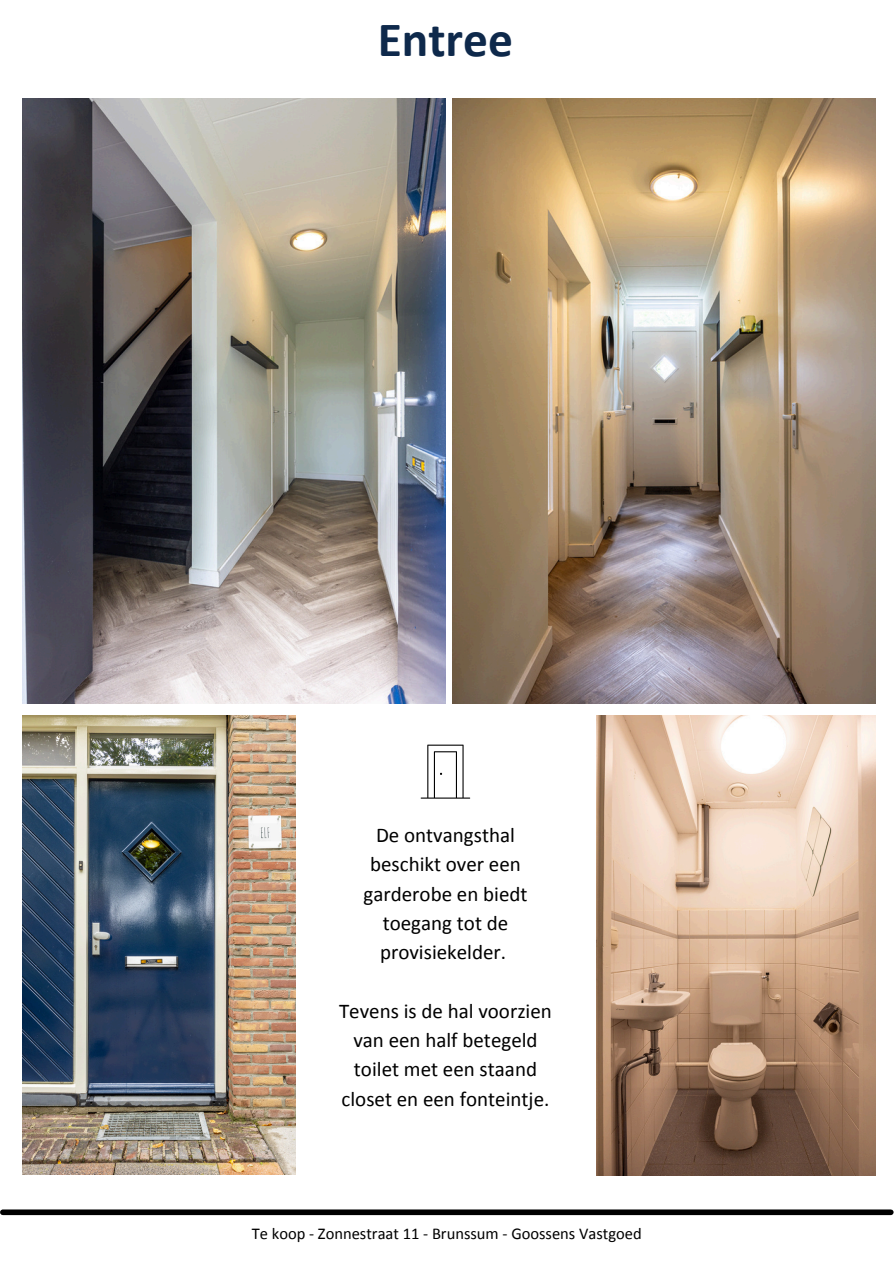
<style>
.page{position:relative;width:894px;height:1264px;background:#fff}
.page>*{position:absolute;margin:0;border:0;box-sizing:border-box;transform-origin:0 0}
.t1{font:700 49.5px "Calibri";color:#0e294b}
.t2{font:21px/29.2px "Calibri";color:#000;text-align:center}
.t3{font:16.5px "Calibri";color:#000}
</style>
<div class="page">
<div style="left:3px;top:1209px;width:887px;height:6px;background:#000"></div>
<img style="left:23px;top:98px;width:422px;height:606px">
<img style="left:23px;top:716px;width:272px;height:457px">
<img style="left:596px;top:716px;width:279px;height:459px">
<svg style="left:420px;top:744px;width:50px;height:54px"></svg>
<img style="left:452px;top:98px;width:422px;height:606px">
<p class="t1" style="left:377px;top:19px;width:137px">Entree</p>
<h2 class="t2" style="left:363px;top:822px;width:165px">De ontvangsthal beschikt over een garderobe en biedt toegang tot de provisiekelder.</h2>
<p class="t2" style="left:339px;top:997px;width:214px">Tevens is de hal voorzien van een half betegeld toilet met een staand closet en een fonteintje.</p>
<h2 class="t3" style="left:252px;top:1226px;width:391px">Te koop - Zonnestraat 11 - Brunssum - Goossens Vastgoed</h2>
</div>
